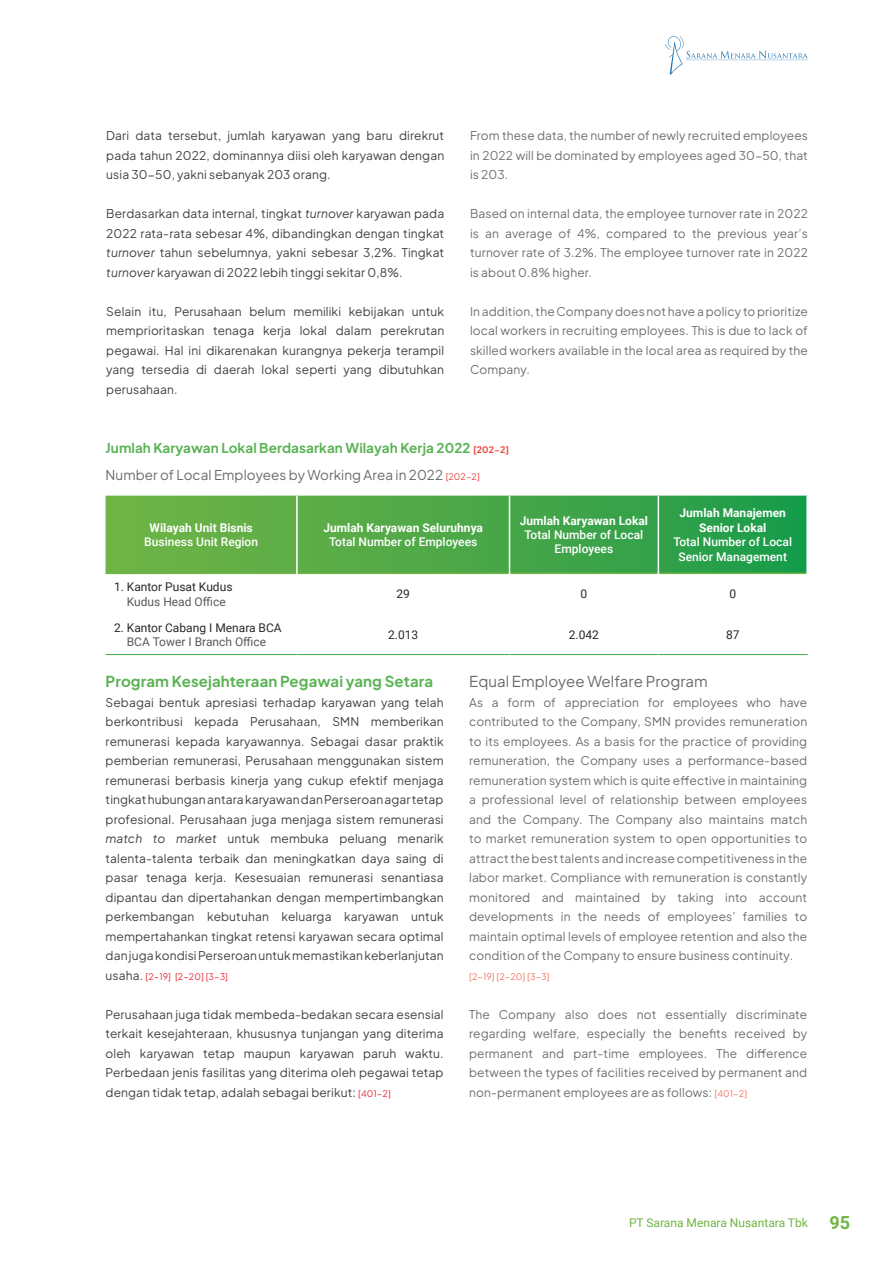
<style>
.page{position:relative;width:893px;height:1263px;background:#fff}
.page>*{position:absolute;margin:0;border:0;box-sizing:border-box;transform-origin:0 0}
.t1{font:700 15px "Plus Jakarta Sans";letter-spacing:.005em;color:#5bb355}
.t2{font:15px "Plus Jakarta Sans";letter-spacing:.005em;color:#696a6d}
.t3{font:700 13.5px/26.7px "Plus Jakarta Sans";letter-spacing:.005em;color:#5bb355}
.t4{font:12px/19.5px "Plus Jakarta Sans";letter-spacing:.01em;color:#414042;text-align:justify}
.t5{font:12px/19.5px "Plus Jakarta Sans";letter-spacing:.01em;color:#6d6e71;text-align:justify}
.t6{font:500 12px/14.4px "Roboto";color:#fff;text-align:center}
.t7{font:700 12px/14.4px "Roboto";color:#fff;text-align:center}
.t8{font:12px "Roboto";color:#292829}
.t9{font:12px "Roboto";color:#58595b}
.t10{font:12px "Roboto";color:#6fb445}
.t11{font:9px "Plus Jakarta Sans";color:#eb2533}
.t12{font:9px "Plus Jakarta Sans";color:#f17360}
.s1{font-style:italic}
.s2{font-size:9px;color:#ed4640}
.s3{font-weight:400;color:#696a6d}
.s4{font-weight:400;font-size:9px;color:#ed4640}
.s5{font-size:12px;color:#414042}
.s6{font-size:9px;color:#eb2533}
.s7{font-size:9px;color:#f17360}
.s8{font-weight:700;font-size:18px}
</style>
<div class="page">
<svg style="left:665px;top:36px;width:143px;height:38px"></svg>
<svg style="left:106px;top:496px;width:700px;height:77px;background:#49a748"></svg>
<hr style="left:106px;top:573px;width:190px;height:1px;background:#6fb445">
<hr style="left:298px;top:573px;width:211px;height:1px;background:#6fb445">
<hr style="left:510px;top:573px;width:148px;height:1px;background:#6fb445">
<hr style="left:659px;top:573px;width:147px;height:1px;background:#6fb445">
<hr style="left:106px;top:654px;width:191px;height:1px;background:#41ad49">
<hr style="left:297px;top:654px;width:212px;height:1px;background:#41ad49">
<hr style="left:509px;top:654px;width:149px;height:1px;background:#41ad49">
<hr style="left:658px;top:654px;width:150px;height:1px;background:#41ad49">
<hr style="left:296px;top:496px;width:2px;height:77px;background:#fff">
<hr style="left:509px;top:496px;width:1px;height:77px;background:#fff">
<hr style="left:658px;top:496px;width:1px;height:77px;background:#fff">
<p class="t4" style="left:106px;top:125px;width:339px">Dari data tersebut, jumlah karyawan yang baru direkrut pada tahun 2022, dominannya diisi oleh karyawan dengan usia 30-50, yakni sebanyak 203 orang.</p>
<p class="t4" style="left:106px;top:203px;width:339px">Berdasarkan data internal, tingkat <span class="s1">turnover</span> karyawan pada 2022 rata-rata sebesar 4%, dibandingkan dengan tingkat <span class="s1">turnover</span> tahun sebelumnya, yakni sebesar 3,2%. Tingkat <span class="s1">turnover</span> karyawan di 2022 lebih tinggi sekitar 0,8%.</p>
<p class="t4" style="left:106px;top:300px;width:339px">Selain itu, Perusahaan belum memiliki kebijakan untuk memprioritaskan tenaga kerja lokal dalam perekrutan pegawai. Hal ini dikarenakan kurangnya pekerja terampil yang tersedia di daerah lokal seperti yang dibutuhkan perusahaan.</p>
<p class="t5" style="left:470px;top:125px;width:339px">From these data, the number of newly recruited employees in 2022 will be dominated by employees aged 30-50, that is 203.</p>
<p class="t5" style="left:470px;top:203px;width:339px">Based on internal data, the employee turnover rate in 2022 is an average of 4%, compared to the previous year’s turnover rate of 3.2%. The employee turnover rate in 2022 is about 0.8% higher.</p>
<p class="t5" style="left:470px;top:300px;width:339px">In addition, the Company does not have a policy to prioritize local workers in recruiting employees. This is due to lack of skilled workers available in the local area as required by the Company.</p>
<p class="t3" style="left:106px;top:433px;width:405px">Jumlah Karyawan Lokal Berdasarkan Wilayah Kerja 2022 <span class="s2">[202-2]<br></span><span class="s3">Number of Local Employees by Working Area in 2022</span> <span class="s4">[202-2]</span></p>
<p class="t7" style="left:150px;top:520px;width:105px">Wilayah Unit Bisnis</p>
<p class="t6" style="left:144px;top:534px;width:115px">Business Unit Region</p>
<p class="t7" style="left:323px;top:520px;width:161px">Jumlah Karyawan Seluruhnya</p>
<p class="t6" style="left:329px;top:534px;width:150px">Total Number of Employees</p>
<p class="t7" style="left:520px;top:513px;width:130px">Jumlah Karyawan Lokal</p>
<p class="t6" style="left:525px;top:527px;width:120px">Total Number of Local<br>Employees</p>
<p class="t7" style="left:680px;top:505px;width:108px">Jumlah Manajemen<br>Senior Lokal</p>
<p class="t6" style="left:673px;top:534px;width:120px">Total Number of Local<br>Senior Management</p>
<p class="t8" style="left:114px;top:578px;width:120px">1. Kantor Pusat Kudus</p>
<p class="t9" style="left:127px;top:593px;width:100px">Kudus Head Office</p>
<p class="t8" style="left:396px;top:586px;width:15px">29</p>
<p class="t8" style="left:581px;top:586px;width:8px">0</p>
<p class="t8" style="left:729px;top:586px;width:8px">0</p>
<p class="t8" style="left:114px;top:619px;width:169px">2. Kantor Cabang I Menara BCA</p>
<p class="t9" style="left:127px;top:633px;width:141px">BCA Tower I Branch Office</p>
<p class="t8" style="left:388px;top:626px;width:32px">2.013</p>
<p class="t8" style="left:569px;top:626px;width:32px">2.042</p>
<p class="t8" style="left:726px;top:626px;width:15px">87</p>
<p class="t1" style="left:106px;top:669px;width:329px">Program Kesejahteraan Pegawai yang Setara</p>
<p class="t4" style="left:106px;top:691px;width:340px">Sebagai bentuk apresiasi terhadap karyawan yang telah berkontribusi kepada Perusahaan, SMN memberikan remunerasi kepada karyawannya. Sebagai dasar praktik pemberian remunerasi, Perusahaan menggunakan sistem remunerasi berbasis kinerja yang cukup efektif menjaga tingkat hubungan antara karyawan dan Perseroan agar tetap profesional. Perusahaan juga menjaga sistem remunerasi <span class="s1">match to market</span> untuk membuka peluang menarik talenta-talenta terbaik dan meningkatkan daya saing di pasar tenaga kerja. Kesesuaian remunerasi senantiasa dipantau dan dipertahankan dengan mempertimbangkan perkembangan kebutuhan keluarga karyawan untuk mempertahankan tingkat retensi karyawan secara optimal dan juga kondisi Perseroan untuk memastikan keberlanjutan</p>
<p class="t11" style="left:106px;top:969px;width:124px"><span class="s5">usaha.</span> [2-19] [2-20] [3-3]</p>
<p class="t4" style="left:106px;top:1003px;width:340px">Perusahaan juga tidak membeda-bedakan secara esensial terkait kesejahteraan, khususnya tunjangan yang diterima oleh karyawan tetap maupun karyawan paruh waktu.<br>Perbedaan jenis fasilitas yang diterima oleh pegawai tetap dengan tidak tetap, adalah sebagai berikut: <span class="s6">[401-2]</span></p>
<p class="t2" style="left:469px;top:669px;width:240px">Equal Employee Welfare Program</p>
<p class="t5" style="left:469px;top:691px;width:340px">As a form of appreciation for employees who have contributed to the Company, SMN provides remuneration to its employees. As a basis for the practice of providing remuneration, the Company uses a performance-based remuneration system which is quite effective in maintaining a professional level of relationship between employees and the Company. The Company also maintains match to market remuneration system to open opportunities to attract the best talents and increase competitiveness in the labor market. Compliance with remuneration is constantly monitored and maintained by taking into account developments in the needs of employees’ families to maintain optimal levels of employee retention and also the condition of the Company to ensure business continuity.</p>
<p class="t12" style="left:469px;top:969px;width:82px">[2-19] [2-20] [3-3]</p>
<p class="t5" style="left:469px;top:1003px;width:340px">The Company also does not essentially discriminate regarding welfare, especially the benefits received by permanent and part-time employees. The difference between the types of facilities received by permanent and non-permanent employees are as follows: <span class="s7">[401-2]</span></p>
<p class="t10" style="left:629px;top:1214px;width:223px">PT Sarana Menara Nusantara Tbk <span class="s8">95</span></p>
</div>
